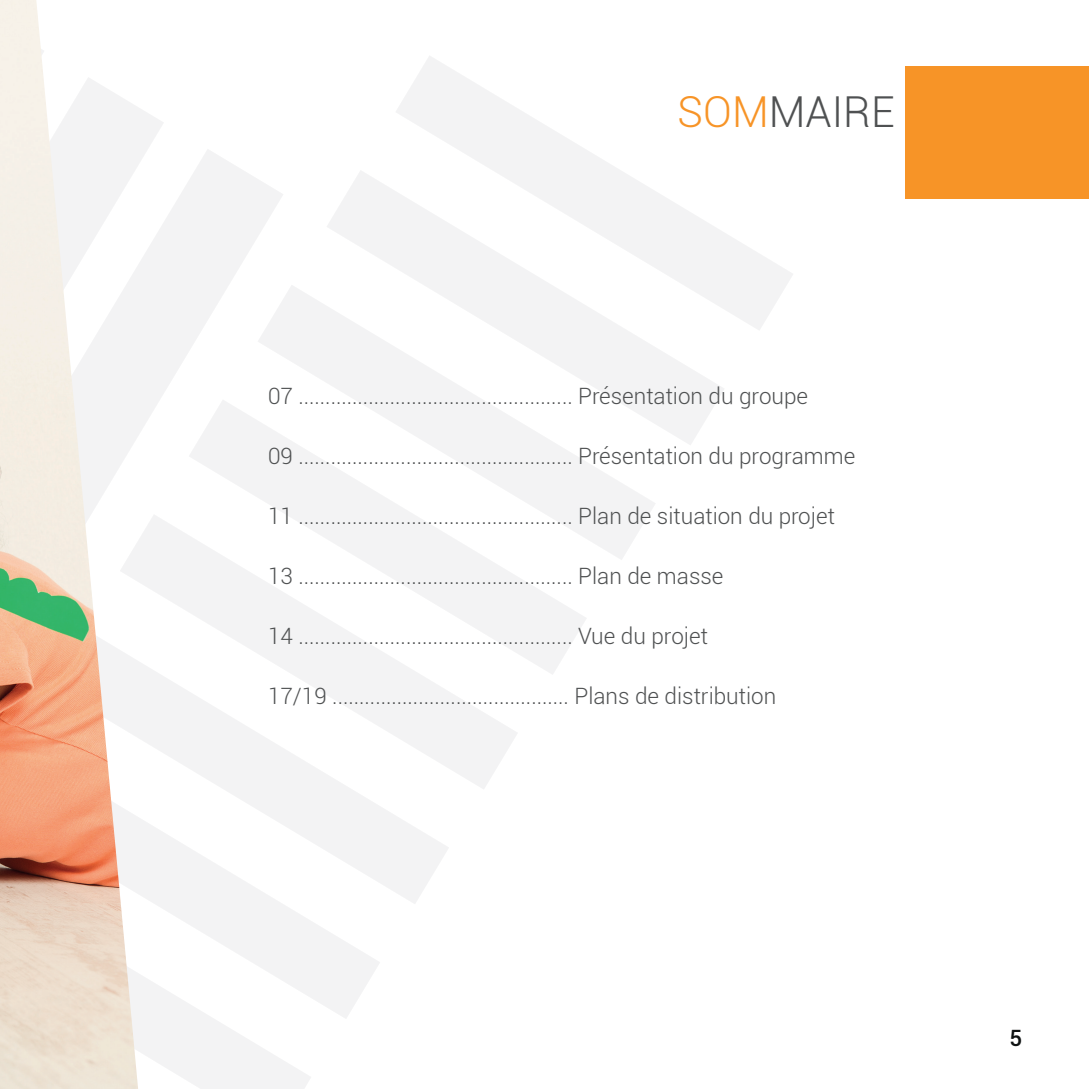
<style>
.page{position:relative;width:1089px;height:1089px;background:#fff}
.page>*{position:absolute;margin:0;border:0;box-sizing:border-box;transform-origin:0 0}
.t1{font:300 42.6px "Roboto";color:#4f5152}
.t2{font:300 22.5px "Roboto";color:#4f5152}
.t3{font:500 22.5px "Roboto";color:#0f1313}
.s1{color:#f79427}
</style>
<div class="page">
<svg style="left:138px;top:149px;width:145px;height:286px;fill:#f3f3f4"></svg>
<svg style="left:257px;top:284px;width:398px;height:276px"></svg>
<svg style="left:326px;top:171px;width:398px;height:274px"></svg>
<svg style="left:395px;top:56px;width:398px;height:275px"></svg>
<svg style="left:188px;top:399px;width:399px;height:275px"></svg>
<svg style="left:138px;top:514px;width:380px;height:275px;fill:#f4f4f5"></svg>
<svg style="left:138px;top:629px;width:311px;height:275px"></svg>
<svg style="left:138px;top:743px;width:242px;height:275px"></svg>
<svg style="left:138px;top:858px;width:173px;height:231px;fill:#f3f3f4"></svg>
<img style="left:0;top:0;width:138px;height:1089px">
<div style="left:905px;top:66px;width:184px;height:133px;background:#f79427"></div>
<h1 class="t1" style="left:677px;top:82px;width:218px"><span class="s1">SOM</span>MAIRE</h1>
<p class="t2" style="left:268px;top:380px;width:541px">07 ................................................... Présentation du groupe</p>
<p class="t2" style="left:268px;top:440px;width:589px">09 ................................................... Présentation du programme</p>
<p class="t2" style="left:268px;top:500px;width:568px">11 ................................................... Plan de situation du projet</p>
<p class="t2" style="left:268px;top:560px;width:457px">13 ................................................... Plan de masse</p>
<p class="t2" style="left:268px;top:620px;width:441px">14 ................................................... Vue du projet</p>
<p class="t2" style="left:268px;top:680px;width:510px">17/19 ............................................ Plans de distribution</p>
<p class="t3" style="left:1009px;top:1021px;width:14px">5</p>
</div>
